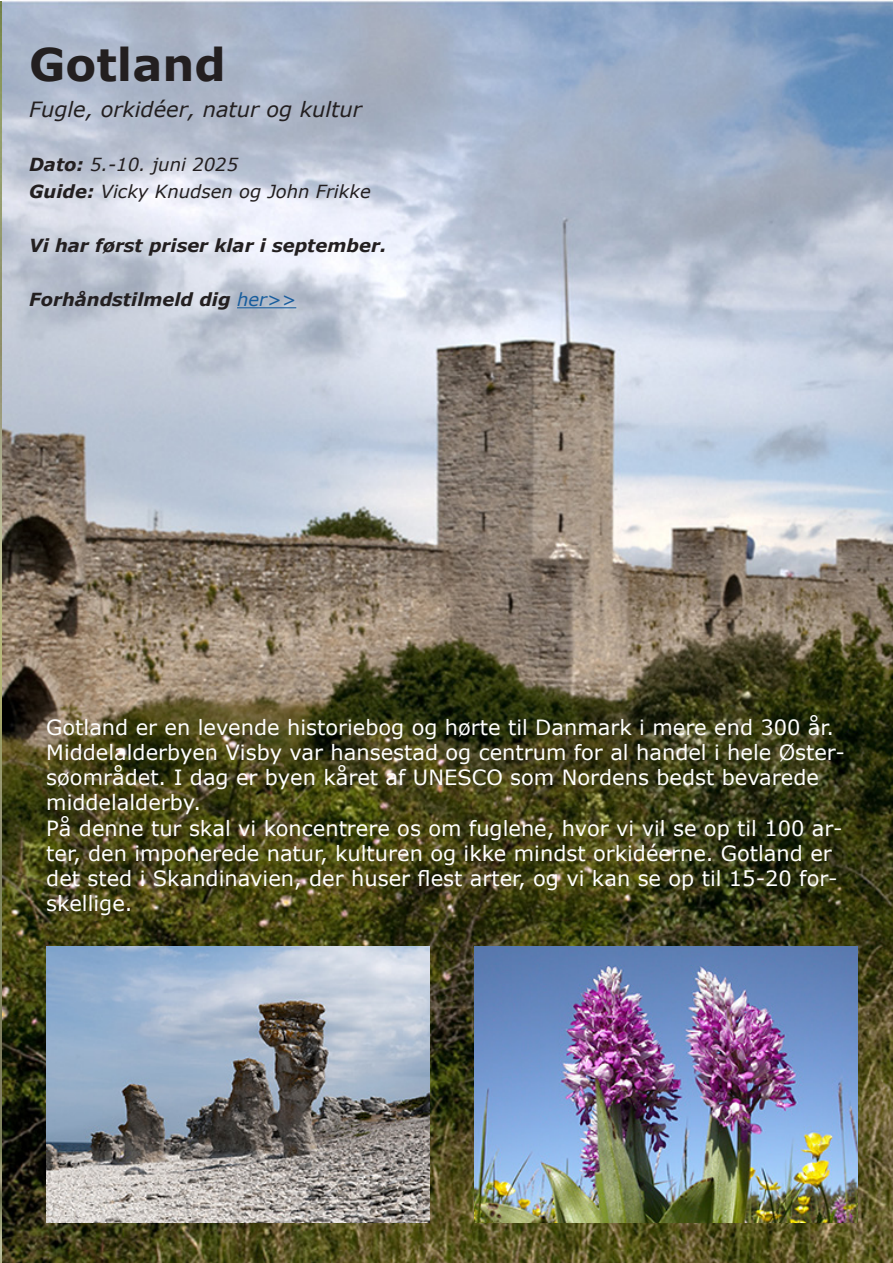
<style>
.page{position:relative;width:893px;height:1263px;background:#fff}
.page>*{position:absolute;margin:0;border:0;box-sizing:border-box;transform-origin:0 0}
.t1{font:700 45px "Verdana";color:#231f20}
.t2{font:21px/25.2px "Verdana";color:#fff}
.t3{font:italic 21px "Verdana";color:#231f20}
.t4{font:italic 700 18px "Verdana";color:#231f20}
.t5{font:italic 18px "Verdana";color:#231f20}
.s1{font-weight:700}
.s2{font-weight:400;color:#175d9e}
</style>
<div class="page">
<img style="left:0;top:0;width:893px;height:1263px">
<img style="left:46px;top:946px;width:383px;height:276px">
<img style="left:475px;top:946px;width:382px;height:276px">
<hr style="left:237px;top:307px;width:59px;height:1px;background:#175d9e">
<p class="t1" style="left:29px;top:33px;width:198px">Gotland</p>
<p class="t3" style="left:29px;top:95px;width:334px">Fugle, orkidéer, natur og kultur</p>
<p class="t5" style="left:29px;top:152px;width:211px"><span class="s1">Dato:</span> 5.-10. juni 2025</p>
<p class="t5" style="left:29px;top:179px;width:343px"><span class="s1">Guide:</span> Vicky Knudsen og John Frikke</p>
<p class="t4" style="left:29px;top:233px;width:359px">Vi har først priser klar i september.</p>
<p class="t4" style="left:29px;top:287px;width:269px">Forhåndstilmeld dig <span class="s2">her&gt;&gt;</span></p>
<p class="t2" style="left:46px;top:714px;width:789px">Gotland er en levende historiebog og hørte til Danmark i mere end 300 år.</p>
<p class="t2" style="left:46px;top:739px;width:800px">Middelalderbyen Visby var hansestad og centrum for al handel i hele Øster&shy;søområdet. I dag er byen kåret af UNESCO som Nordens bedst bevarede middelalderby.</p>
<p class="t2" style="left:46px;top:815px;width:798px">På denne tur skal vi koncentrere os om fuglene, hvor vi vil se op til 100 ar&shy;ter, den imponerede natur, kulturen og ikke mindst orkidéerne. Gotland er det sted i Skandinavien, der huser flest arter, og vi kan se op til 15-20 for&shy;skellige.</p>
</div>
